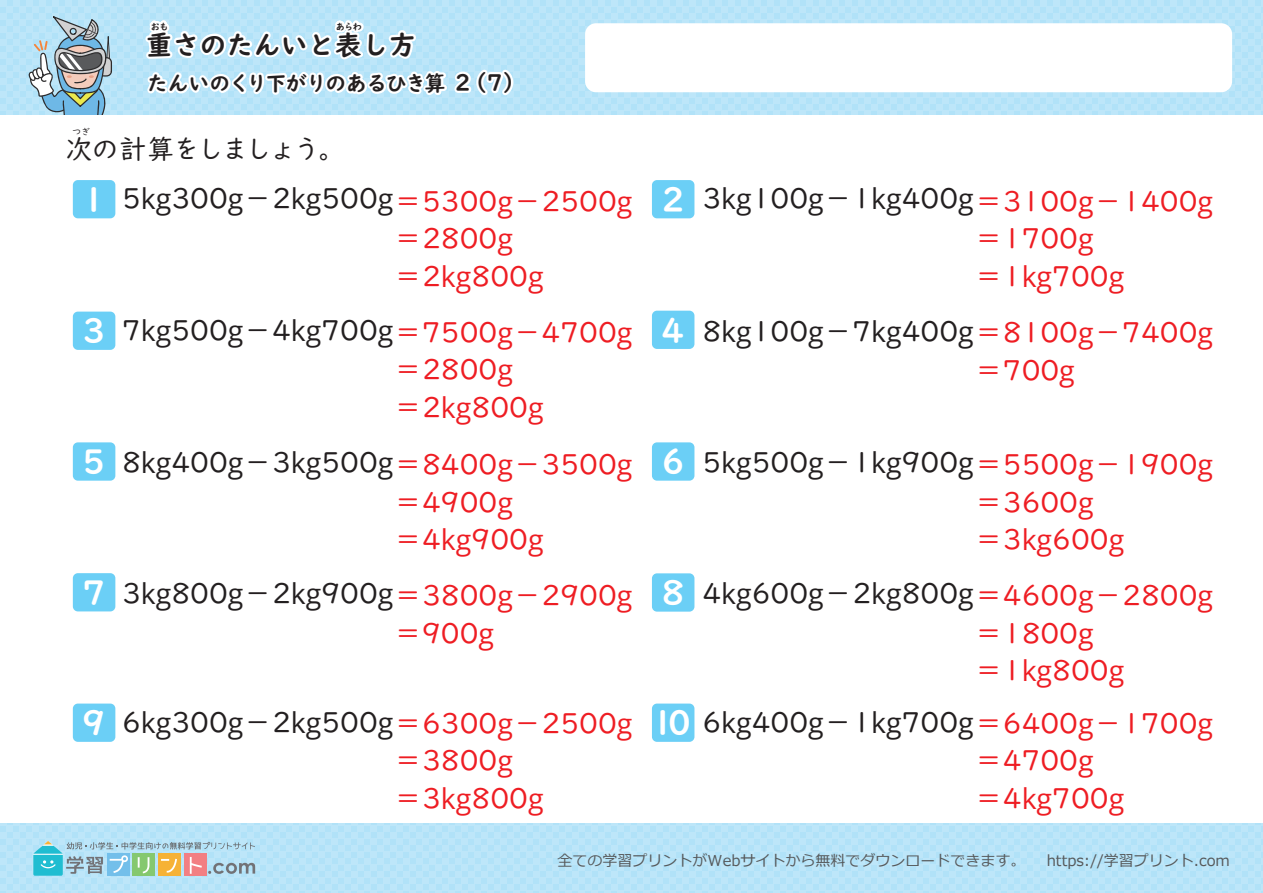
<style>
.page{position:relative;width:1263px;height:893px;background:#fff}
.page>*{position:absolute;margin:0;border:0;box-sizing:border-box;transform-origin:0 0}
.t1{font:33px "UD Digi Kyokasho NP B";color:#fff}
.t2{font:28.5px/37.5px "UD Digi Kyokasho NP R";color:#ee1d23}
.t3{font:28.5px "UD Digi Kyokasho NP R";color:#231f20}
.t4{font:27px "UD Digi Kyokasho NP R";letter-spacing:-.075em;color:#231f20}
.t5{font:27px "UD Digi Kyokasho NP B";color:#231f20}
.t6{font:22.5px "UD Digi Kyokasho NP B";color:#231f20}
.t7{font:21px "UD Digi Kyokasho NP B";letter-spacing:-.05em;color:#231f20}
.t8{font:15px "Meiryo";color:#56595b}
.t9{font:9px "UD Digi Kyokasho NP B";color:#231f20}
.t10{font:9px "UD Digi Kyokasho NP R";color:#231f20}
.s1{font-size:22.5px}
.s2{font-family:"Open Sans"}
.s3{color:#231f20}
.s4{font-family:"Open Sans";color:#231f20}
</style>
<div class="page">
<div style="left:0;top:0;width:1263px;height:114px;background:#bde6f9"></div>
<div style="left:0;top:823px;width:1263px;height:70px;background:#bde6f9"></div>
<div style="left:585px;top:23px;width:647px;height:69px;background:#fff;border-radius:11px"></div>
<svg style="left:33px;top:841px;width:222px;height:35px"></svg>
<svg style="left:28px;top:16px;width:84px;height:98px"></svg>
<div style="left:73px;top:180px;width:42px;height:38px;background:#6bcff6;border-radius:5px"></div>
<div style="left:73px;top:312px;width:42px;height:38px;background:#6bcff6;border-radius:5px"></div>
<div style="left:652px;top:180px;width:42px;height:38px;background:#6bcff6;border-radius:5px"></div>
<div style="left:652px;top:311px;width:42px;height:38px;background:#6bcff6;border-radius:5px"></div>
<div style="left:73px;top:442px;width:42px;height:39px;background:#6bcff6;border-radius:5px"></div>
<div style="left:73px;top:573px;width:42px;height:38px;background:#6bcff6;border-radius:5px"></div>
<div style="left:73px;top:704px;width:42px;height:38px;background:#6bcff6;border-radius:5px"></div>
<div style="left:652px;top:442px;width:42px;height:39px;background:#6bcff6;border-radius:5px"></div>
<div style="left:652px;top:573px;width:42px;height:39px;background:#6bcff6;border-radius:5px"></div>
<div style="left:652px;top:704px;width:42px;height:38px;background:#6bcff6;border-radius:5px"></div>
<svg style="left:143px;top:0;width:374px;height:115px"></svg>
<p class="t9" style="left:151px;top:21px;width:19px">おも</p>
<p class="t9" style="left:336px;top:21px;width:28px">あらわ</p>
<p class="t5" style="left:146px;top:29px;width:271px">重さのたんいと表し方</p>
<p class="t7" style="left:147px;top:71px;width:325px">たんいのくり下がりのあるひき算 <span class="s1">2</span></p>
<p class="t6" style="left:464px;top:69px;width:62px">（7）</p>
<p class="t10" style="left:72px;top:126px;width:19px">つぎ</p>
<p class="t4" style="left:65px;top:133px;width:282px">次の計算をしましょう。</p>
<p class="t1" style="left:82px;top:180px;width:25px">1</p>
<p class="t3" style="left:122px;top:183px;width:273px">5<span class="s2">kg</span>300<span class="s2">g</span>－2<span class="s2">kg</span>500<span class="s2">g</span></p>
<p class="t2" style="left:394px;top:182px;width:240px">＝5300<span class="s2">g</span>－2500<span class="s2">g</span>＝2800<span class="s2">g</span>＝2<span class="s2">kg</span>800<span class="s2">g</span></p>
<p class="t1" style="left:661px;top:180px;width:25px">2</p>
<p class="t3" style="left:702px;top:183px;width:273px">3<span class="s2">kg</span>100<span class="s2">g</span>－1<span class="s2">kg</span>400<span class="s2">g</span></p>
<p class="t2" style="left:974px;top:183px;width:240px">＝3100<span class="s2">g</span>－1400<span class="s2">g</span>＝1700<span class="s2">g</span>＝1<span class="s2">kg</span>700<span class="s2">g</span></p>
<p class="t1" style="left:82px;top:311px;width:25px">3</p>
<p class="t2" style="left:122px;top:314px;width:512px"><span class="s3">7</span><span class="s4">kg</span><span class="s3">500</span><span class="s4">g</span><span class="s3">－4</span><span class="s4">kg</span><span class="s3">700</span><span class="s4">g</span>＝7500<span class="s2">g</span>－4700<span class="s2">g</span></p>
<p class="t1" style="left:661px;top:311px;width:25px">4</p>
<p class="t2" style="left:702px;top:314px;width:512px"><span class="s3">8</span><span class="s4">kg</span><span class="s3">100</span><span class="s4">g</span><span class="s3">－7</span><span class="s4">kg</span><span class="s3">400</span><span class="s4">g</span>＝8100<span class="s2">g</span>－7400<span class="s2">g</span></p>
<p class="t2" style="left:394px;top:351px;width:151px">＝2800<span class="s2">g</span>＝2<span class="s2">kg</span>800<span class="s2">g</span></p>
<p class="t2" style="left:974px;top:351px;width:102px">＝700<span class="s2">g</span></p>
<p class="t1" style="left:82px;top:442px;width:25px">5</p>
<p class="t2" style="left:122px;top:446px;width:512px"><span class="s3">8</span><span class="s4">kg</span><span class="s3">400</span><span class="s4">g</span><span class="s3">－3</span><span class="s4">kg</span><span class="s3">500</span><span class="s4">g</span>＝8400<span class="s2">g</span>－3500<span class="s2">g</span></p>
<p class="t1" style="left:661px;top:442px;width:25px">6</p>
<p class="t2" style="left:702px;top:446px;width:512px"><span class="s3">5</span><span class="s4">kg</span><span class="s3">500</span><span class="s4">g</span><span class="s3">－1</span><span class="s4">kg</span><span class="s3">900</span><span class="s4">g</span>＝5500<span class="s2">g</span>－1900<span class="s2">g</span></p>
<p class="t1" style="left:82px;top:573px;width:25px">7</p>
<p class="t2" style="left:394px;top:483px;width:151px">＝4900<span class="s2">g</span>＝4<span class="s2">kg</span>900<span class="s2">g</span></p>
<p class="t2" style="left:394px;top:577px;width:240px">＝3800<span class="s2">g</span>－2900<span class="s2">g</span>＝900<span class="s2">g</span></p>
<p class="t3" style="left:122px;top:577px;width:273px">3<span class="s2">kg</span>800<span class="s2">g</span>－2<span class="s2">kg</span>900<span class="s2">g</span></p>
<p class="t1" style="left:661px;top:573px;width:25px">8</p>
<p class="t2" style="left:974px;top:483px;width:151px">＝3600<span class="s2">g</span>＝3<span class="s2">kg</span>600<span class="s2">g</span></p>
<p class="t2" style="left:974px;top:577px;width:240px">＝4600<span class="s2">g</span>－2800<span class="s2">g</span>＝1800<span class="s2">g</span>＝1<span class="s2">kg</span>800<span class="s2">g</span></p>
<p class="t3" style="left:702px;top:577px;width:273px">4<span class="s2">kg</span>600<span class="s2">g</span>－2<span class="s2">kg</span>800<span class="s2">g</span></p>
<p class="t1" style="left:82px;top:703px;width:25px">9</p>
<p class="t2" style="left:122px;top:705px;width:512px"><span class="s3">6</span><span class="s4">kg</span><span class="s3">300</span><span class="s4">g</span><span class="s3">－2</span><span class="s4">kg</span><span class="s3">500</span><span class="s4">g</span>＝6300<span class="s2">g</span>－2500<span class="s2">g</span></p>
<p class="t1" style="left:651px;top:703px;width:41px">10</p>
<p class="t2" style="left:702px;top:705px;width:512px"><span class="s3">6</span><span class="s4">kg</span><span class="s3">400</span><span class="s4">g</span><span class="s3">－1</span><span class="s4">kg</span><span class="s3">700</span><span class="s4">g</span>＝6400<span class="s2">g</span>－1700<span class="s2">g</span></p>
<p class="t2" style="left:394px;top:742px;width:151px">＝3800<span class="s2">g</span>＝3<span class="s2">kg</span>800<span class="s2">g</span></p>
<p class="t2" style="left:974px;top:742px;width:151px">＝4700<span class="s2">g</span>＝4<span class="s2">kg</span>700<span class="s2">g</span></p>
<p class="t8" style="left:558px;top:850px;width:469px">全ての学習プリントがWebサイトから無料でダウンロードできます。</p>
<p class="t8" style="left:1047px;top:850px;width:185px">https://学習プリント.com</p>
</div>
